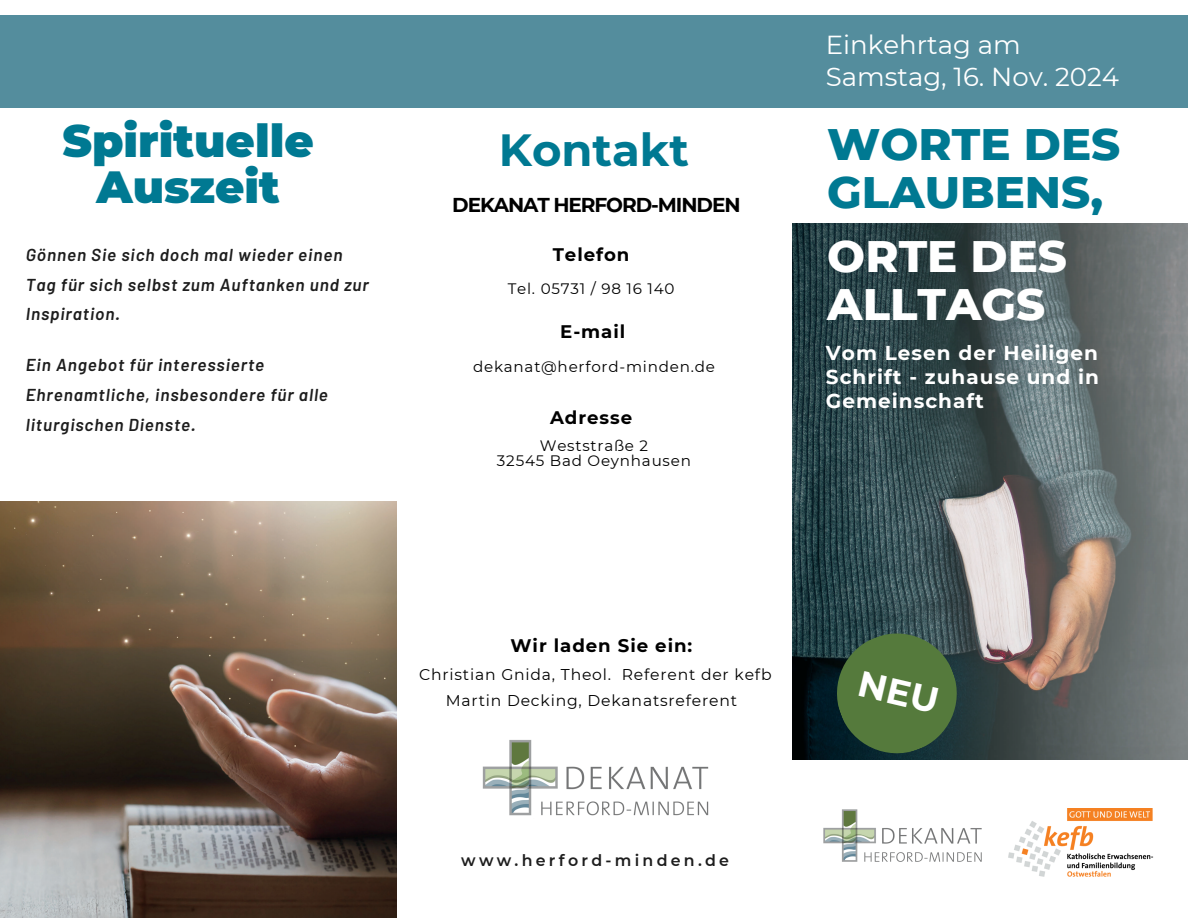
<style>
.page{position:relative;width:1188px;height:918px;background:#fff}
.page>*{position:absolute;margin:0;border:0;box-sizing:border-box;transform-origin:0 0}
.t1{font:900 45px/46.2px "Montserrat";color:#007992;text-align:center}
.t2{font:800 45px/48.2px "Montserrat";color:#007992}
.t3{font:800 45px/48.2px "Montserrat";color:#fff}
.t4{font:700 45px "Montserrat";color:#007992}
.t5{font:26.1px/31.5px "Montserrat";color:#fff}
.t6{font:700 20.1px/23.7px "Montserrat";letter-spacing:.05em;color:#fff;text-align:justify}
.t7{font:700 20.1px "Montserrat";letter-spacing:-.055em;color:#000}
.t8{font:700 18.15px "Montserrat";letter-spacing:.05em;color:#000}
.t9{font:italic 600 17.25px/29.7px "Barlow";letter-spacing:.05em;color:#1d1d1d}
.t10{font:600 15.75px "Montserrat";letter-spacing:.205em;color:#1d1d1d}
.t11{font:15.6px "Montserrat";letter-spacing:.05em;color:#000}
.t12{font:15.15px "Montserrat";letter-spacing:.05em;color:#000}
</style>
<div class="page">
<div style="left:0;top:15px;width:1188px;height:93px;background:#548d9d"></div>
<img style="left:792px;top:223px;width:396px;height:537px">
<img style="left:1009px;top:808px;width:145px;height:69px">
<img style="left:823px;top:809px;width:159px;height:53px">
<img style="left:0;top:502px;width:396px;height:416px">
<img style="left:482px;top:740px;width:227px;height:76px">
<svg style="left:829px;top:626px;width:135px;height:134px;background:#3f603c"></svg>
<h2 class="t1" style="left:63px;top:118px;width:253px">Spirituelle<br>Auszeit</h2>
<p class="t9" style="left:26px;top:239px;width:345px">Gönnen Sie sich doch mal wieder einen<br>Tag für sich selbst zum Auftanken und zur<br>Inspiration.</p>
<h6 class="t9" style="left:26px;top:350px;width:304px">Ein Angebot für interessierte<br>Ehrenamtliche, insbesondere für alle liturgischen Dienste.</h6>
<h4 class="t5" style="left:826px;top:29px;width:295px">Einkehrtag am<br>Samstag, 16. Nov. 2024</h4>
<p class="t4" style="left:499px;top:123px;width:192px">Kontakt</p>
<p class="t2" style="left:827px;top:120px;width:295px">WORTE DES<br>GLAUBENS,</p>
<h2 class="t3" style="left:827px;top:232px;width:241px">ORTE DES<br>ALLTAGS</h2>
<h5 class="t6" style="left:826px;top:341px;width:275px">Vom Lesen der Heiligen Schrift - zuhause und in Gemeinschaft</h5>
<p class="t7" style="left:452px;top:193px;width:290px">DEKANAT HERFORD-MINDEN</p>
<p class="t8" style="left:553px;top:243px;width:78px">Telefon</p>
<h6 class="t12" style="left:508px;top:279px;width:168px">Tel. 05731 / 98 16 140</h6>
<p class="t8" style="left:560px;top:321px;width:67px">E-mail</p>
<p class="t12" style="left:473px;top:357px;width:243px">dekanat@herford-minden.de</p>
<p class="t8" style="left:550px;top:407px;width:84px">Adresse</p>
<p class="t12" style="left:540px;top:436px;width:110px">Weststraße 2</p>
<p class="t12" style="left:497px;top:452px;width:195px">32545 Bad Oeynhausen</p>
<h3 class="t8" style="left:511px;top:635px;width:183px">Wir laden Sie ein:</h3>
<p class="t11" style="left:419px;top:665px;width:354px">Christian Gnida, Theol. Referent der kefb</p>
<h1 class="t11" style="left:446px;top:691px;width:293px">Martin Decking, Dekanatsreferent</h1>
<h6 class="t10" style="left:461px;top:850px;width:269px">www.herford-minden.de</h6>
</div>
